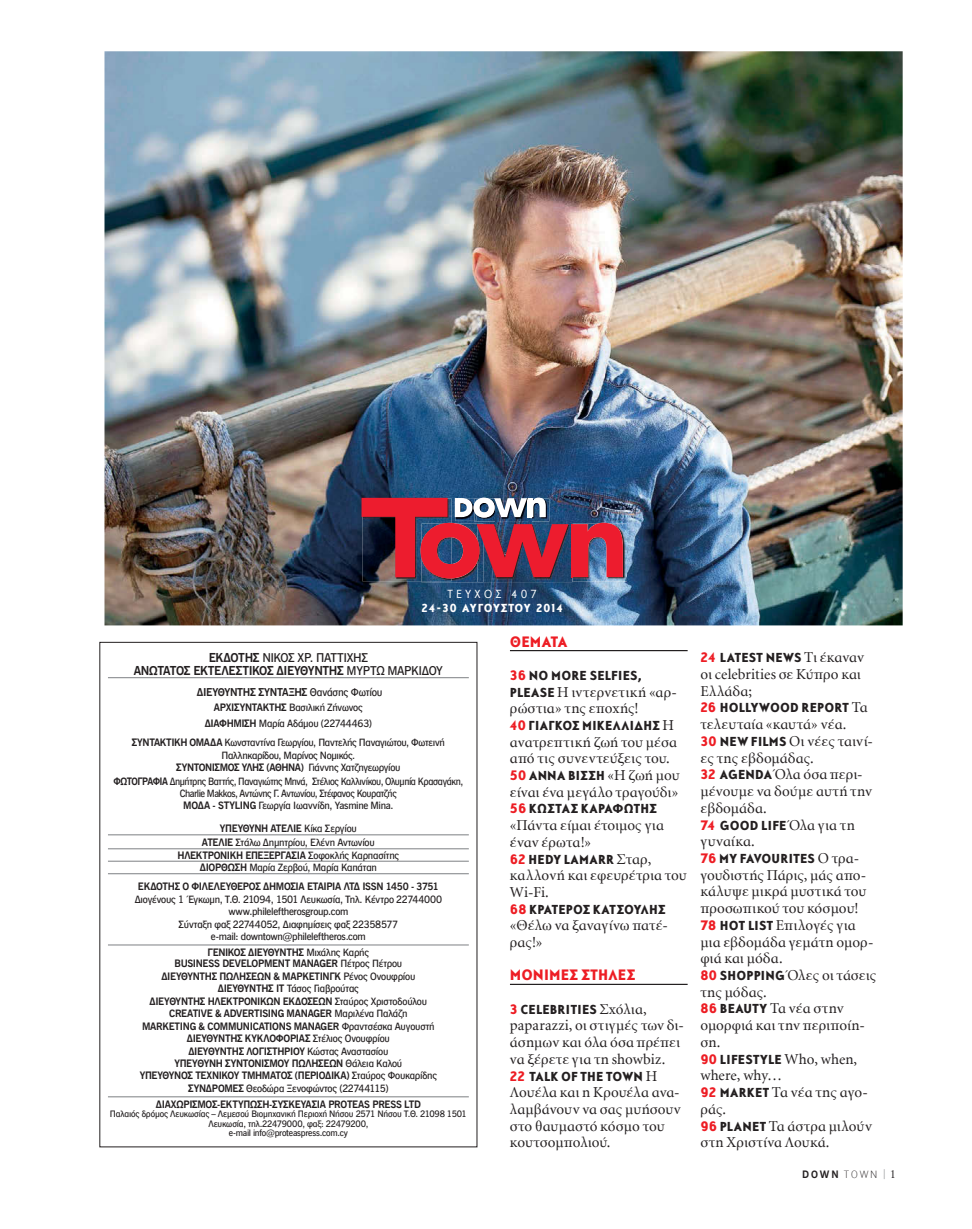
<style>
.page{position:relative;width:972px;height:1229px;background:#fff}
.page>*{position:absolute;margin:0;border:0;box-sizing:border-box;transform-origin:0 0}
.t1{font:900 16.5px "Mercury";letter-spacing:.01em;color:#ed1d24}
.t2{font:15px/16.6px "Minion Greek";letter-spacing:.005em;color:#231f20}
.t3{font:900 14.25px "Mercury";letter-spacing:.02em;color:#231f20}
.t4{font:900 12.75px "Mercury";letter-spacing:.08em;color:#fff}
.t5{font:12.75px "Mercury";letter-spacing:.25em;color:#fff}
.t6{font:600 12.3px "C Dsans 04";letter-spacing:-.035em;color:#231f20}
.t7{font:500 12.3px "C Dsans 03";letter-spacing:-.035em;color:#231f20}
.t8{font:600 10.8px "C Dsans 04";letter-spacing:-.03em;color:#231f20}
.t9{font:600 10.2px/12.5px "C Dsans 04";letter-spacing:-.03em;color:#231f20;text-align:center}
.t10{font:500 10.2px/12.5px "C Dsans 03";letter-spacing:-.03em;color:#231f20;text-align:center}
.t11{font:500 10.2px/12.3px "C Dsans 03";letter-spacing:-.03em;color:#231f20;text-align:center;scale:.93 1}
.t12{font:500 9px/9.4px "C Dsans 03";letter-spacing:-.02em;color:#231f20;text-align:center}
.s1{font-size:15px;color:#ed1d24}
.s2{font-family:"Mercury";font-weight:900;font-size:14.25px}
.s3{font-family:"Minion Greek";font-weight:400;font-size:15px}
.s4{font-family:"C Dsans 04";font-weight:600}
.s5{font-family:"C Dsans 03";font-weight:500}
.s6{font-family:"Mercury";font-weight:900;color:#ed1d24}
.s7{font-family:"C Dsans 00";font-weight:100}
.s8{font-family:"C Dsans 00";font-weight:100;font-style:italic;font-size:12px;color:#808285}
.s9{font-family:"UB Goudies";font-weight:400;font-size:10.5px}
</style>
<div class="page">
<img style="left:104px;top:51px;width:798px;height:574px">
<hr style="left:108px;top:677px;width:361px;height:1px;background:#939598">
<hr style="left:108px;top:834px;width:361px;height:1px;background:#939598">
<hr style="left:108px;top:848px;width:361px;height:1px;background:#939598">
<hr style="left:108px;top:860px;width:361px;height:2px;background:#939598">
<hr style="left:108px;top:873px;width:361px;height:1px;background:#939598">
<hr style="left:108px;top:944px;width:361px;height:1px;background:#939598">
<hr style="left:108px;top:1096px;width:361px;height:1px;background:#939598">
<img style="left:572px;top:523px;width:55px;height:58px">
<img style="left:421px;top:578px;width:56px;height:4px">
<img style="left:477px;top:578px;width:95px;height:4px">
<img style="left:362px;top:578px;width:59px;height:3px">
<img style="left:421px;top:578px;width:30px;height:3px">
<img style="left:361px;top:498px;width:262px;height:80px">
<hr style="left:510px;top:650px;width:177px;height:1px;background:#231f20">
<hr style="left:510px;top:983px;width:177px;height:2px;background:#231f20">
<p class="t5" style="left:447px;top:590px;width:91px">ΤΕΥΧΟΣ 407</p>
<p class="t4" style="left:421px;top:604px;width:143px">24-30 ΑΥΓΟΥΣΤΟΥ 2014</p>
<p class="t1" style="left:510px;top:635px;width:59px">ΘΕΜΑΤΑ</p>
<p class="t3" style="left:510px;top:670px;width:133px"><span class="s1">36</span> NO MORE SELFIES,</p>
<p class="t2" style="left:510px;top:684px;width:168px"><span class="s2">PLEASE</span> Η ιντερνετική «αρ&shy;ρώστια» της εποχής!</p>
<p class="t3" style="left:510px;top:720px;width:165px"><span class="s1">40</span> ΓΙΑΓΚΟΣ ΜΙΚΕΛΛΙΔΗΣ <span class="s3">Η</span></p>
<p class="t2" style="left:510px;top:734px;width:168px">ανατρεπτική ζωή του μέσα από τις συνεντεύξεις του.</p>
<p class="t3" style="left:510px;top:770px;width:171px"><span class="s1">50</span> ΑΝΝΑ ΒΙΣΣΗ <span class="s3">«Η ζωή μου</span></p>
<p class="t2" style="left:510px;top:784px;width:170px">είναι ένα μεγάλο τραγούδι»</p>
<p class="t3" style="left:510px;top:804px;width:148px"><span class="s1">56</span> ΚΩΣΤΑΣ ΚΑΡΑΦΩΤΗΣ</p>
<p class="t2" style="left:510px;top:818px;width:155px">«Πάντα είμαι έτοιμος για έναν έρωτα!»</p>
<p class="t3" style="left:510px;top:854px;width:143px"><span class="s1">62</span> HEDY LAMARR <span class="s3">Σταρ,</span></p>
<p class="t2" style="left:510px;top:868px;width:178px">καλλονή και εφευρέτρια του<br>Wi-Fi.</p>
<p class="t3" style="left:510px;top:904px;width:157px"><span class="s1">68</span> KΡΑΤΕΡΟΣ ΚΑΤΣΟΥΛΗΣ</p>
<p class="t2" style="left:510px;top:918px;width:159px">«Θέλω να ξαναγίνω πατέ&shy;ρας!»</p>
<p class="t1" style="left:510px;top:969px;width:127px">ΜΟΝΙΜΕΣ ΣΤΗΛΕΣ</p>
<p class="t3" style="left:510px;top:1004px;width:138px"><span class="s1">3</span> CELEBRITIES <span class="s3">Σχόλια,</span></p>
<p class="t2" style="left:510px;top:1018px;width:175px">paparazzi, οι στιγμές των δι&shy;άσημων και όλα όσα πρέπει να ξέρετε για τη showbiz.</p>
<p class="t3" style="left:510px;top:1070px;width:149px"><span class="s1">22</span> TALK OF THE TOWN <span class="s3">H</span></p>
<p class="t2" style="left:510px;top:1085px;width:172px">Λουέλα και η Κρουέλα ανα&shy;λαμβάνουν να σας μυήσουν στο θαυμαστό κόσμο του κουτσομπολιού.</p>
<p class="t7" style="left:209px;top:653px;width:161px"><span class="s4">EΚ∆OΤΗΣ</span> ΝΙΚΟΣ ΧΡ. ΠΑΤΤΙΧΗΣ</p>
<p class="t6" style="left:134px;top:665px;width:311px">ΑΝΩΤΑΤΟΣ ΕΚΤΕΛΕΣΤΙΚΟΣ ∆ΙΕΥΘΥΝΤΗΣ <span class="s5">ΜΥΡΤΩ ΜΑΡΚΙ∆ΟΥ</span></p>
<p class="t8" style="left:197px;top:687px;width:187px">∆ΙΕΥΘΥΝΤΗΣ ΣΥΝΤΑΞΗΣ <span class="s5">Θανάσης Φωτίου</span></p>
<p class="t10" style="left:205px;top:700px;width:169px;line-height:15.5px"><span class="s4">ΑΡΧΙΣΥΝΤΑΚΤΗΣ</span> Βασιλική Ζήνωνος <span class="s4">∆ΙΑΦΗΜΙΣΗ</span> Μαρία Αδάμου (22744463)</p>
<p class="t10" style="left:132px;top:737px;width:314px"><span class="s4">ΣΥΝΤΑΚΤΙΚΗ ΟΜΑ∆Α</span> Κωνσταντίνα Γεωργίου, Παντελής Παναγιώτου, Φωτεινή<br>Παλληκαρίδου, Μαρίνος Νομικός.</p>
<p class="t9" style="left:176px;top:762px;width:226px">ΣΥΝΤΟΝΙΣΜΟΣ ΥΛΗΣ (ΑΘΗΝΑ) <span class="s5">Γιάννης Χατζηγεωργίου</span></p>
<p class="t11" style="left:113px;top:776px;width:377px"><span class="s4">ΦΩΤΟΓΡΑΦΙΑ</span> ∆ημήτρης Βαττής, Παναγιώτης Μηνά, Στέλιος Καλλινίκου, Ολυμπία Κρασαγάκη,<br>Charlie Makkos, Αντώνης Γ. Αντωνίου, Στέφανος Κουρατζής<br><span class="s4">ΜΟ∆Α - STYLING</span> Γεωργία Iωαννίδη, Yasmine Mina.</p>
<p class="t9" style="left:220px;top:823px;width:139px">ΥΠΕΥΘΥΝΗ ΑΤΕΛΙΕ <span class="s5">Κίκα Σεργίου</span></p>
<p class="t10" style="left:202px;top:837px;width:174px"><span class="s4">ΑΤΕΛΙΕ</span> Στάλω ∆ημητρίου, Ελένη Αντωνίου</p>
<p class="t9" style="left:177px;top:849px;width:223px">ΗΛΕΚΤΡΟΝΙΚΗ ΕΠΕΞΕΡΓΑΣΙΑ <span class="s5">Σοφοκλής Καρπασίτης</span></p>
<p class="t10" style="left:200px;top:862px;width:178px"><span class="s4">∆ΙΟΡΘΩΣΗ</span> Μαρία Ζερβού, Μαρία Καπάταη</p>
<p class="t9" style="left:138px;top:881px;width:302px">ΕΚ∆ΟΤΗΣ Ο ΦΙΛΕΛΕΥΘΕΡΟΣ ∆ΗΜΟΣΙΑ ΕΤΑΙΡΙΑ ΛΤ∆ ISSN 1450 - 3751</p>
<p class="t10" style="left:135px;top:893px;width:309px">∆ιογένους 1 Έγκωμη, Τ.Θ. 21094, 1501 Λευκωσία, Τηλ. Κέντρο 22744000 www.phileleftherosgroup.com<br>Σύνταξη φαξ 22744052, ∆ιαφημίσεις φαξ 22358577<br>e-mail: downtown@phileleftheros.com</p>
<p class="t9" style="left:174px;top:947px;width:229px;line-height:11.4px">ΓΕΝΙΚΟΣ ∆ΙΕΥΘΥΝΤΗΣ <span class="s5">Mιχάλης Καρής<br></span>BUSINESS DEVELOPMENT MANAGER <span class="s5">Πέτρος Πέτρου</span></p>
<p class="t9" style="left:161px;top:971px;width:255px">∆ΙΕΥΘΥΝΤΗΣ ΠΩΛΗΣΕΩΝ &amp; ΜΑΡΚΕΤΙΝΓΚ <span class="s5">Ρένος Ονουφρίου</span></p>
<p class="t10" style="left:218px;top:983px;width:142px"><span class="s4">∆ΙΕΥΘΥΝΤΗΣ IT</span> Tάσος Γιαβρούτας</p>
<p class="t9" style="left:140px;top:995px;width:299px">∆ΙΕΥΘΥΝΤΗΣ ΗΛΕΚΤΡΟΝΙΚΩΝ ΕΚ∆ΟΣΕΩΝ <span class="s5">Σταύρος Χριστοδούλου </span>CREATIVE &amp; ADVERTISING MANAGER <span class="s5">Μαριλένα Παλάζη<br></span>MARKETING &amp; COMMUNICATIONS MANAGER <span class="s5">Φραντσέσκα Αυγουστή </span>∆ΙΕΥΘΥΝΤΗΣ ΚΥΚΛΟΦΟΡΙΑΣ <span class="s5">Στέλιος Ονουφρίου<br></span>∆ΙΕΥΘΥΝΤΗΣ ΛΟΓΙΣΤΗΡΙΟΥ <span class="s5">Κώστας Αναστασίου<br></span>ΥΠΕΥΘΥΝΗ ΣΥΝΤΟΝΙΣΜΟΥ ΠΩΛΗΣΕΩΝ <span class="s5">Θάλεια Καλού<br></span>ΥΠΕΥΘΥΝΟΣ ΤΕΧΝΙΚΟΥ ΤΜΗΜΑΤΟΣ (ΠΕΡΙΟ∆ΙΚΑ) <span class="s5">Σταύρος Φουκαρίδης</span></p>
<p class="t10" style="left:188px;top:1083px;width:202px"><span class="s4">ΣΥΝ∆ΡΟΜΕΣ</span> Θεοδώρα Ξενοφώντος (22744115)</p>
<p class="t9" style="left:156px;top:1098px;width:267px">∆ΙΑΧΩΡΙΣΜΟΣ-ΕΚΤΥΠΩΣΗ-ΣΥΣΚΕΥΑΣΙΑ PROTEAS PRESS LTD</p>
<p class="t12" style="left:110px;top:1110px;width:358px">Παλαιός δρόμος Λευκωσίας – Λεμεσού Βιομηχανική Περιοχή Νήσου 2571 Νήσου Τ.Θ. 21098 1501<br>Λευκωσία, τηλ.22479000, φαξ: 22479200,<br>e-mail info@proteaspress.com.cy</p>
<p class="t3" style="left:700px;top:652px;width:165px"><span class="s1">24</span> LATEST NEWS <span class="s3">Τι έκαναν</span></p>
<p class="t2" style="left:700px;top:667px;width:162px">οι celebrities σε Κύπρο και<br>Ελλάδα;</p>
<p class="t3" style="left:700px;top:703px;width:169px"><span class="s1">26</span> HOLLYWOOD REPORT <span class="s3">Τα</span></p>
<p class="t2" style="left:700px;top:717px;width:174px">τελευταία «καυτά» νέα.<br><span class="s6">30</span> <span class="s2">NEW FILMS</span> Οι νέες ταινί&shy;ες της εβδομάδας.<br><span class="s6">32</span> <span class="s2">AGENDA</span> Όλα όσα περι&shy;μένουμε να δούμε αυτή την εβδομάδα.</p>
<p class="t3" style="left:700px;top:820px;width:156px"><span class="s1">74</span> GOOD LIFE <span class="s3">Όλα για τη</span></p>
<p class="t2" style="left:700px;top:834px;width:56px">γυναίκα.</p>
<p class="t3" style="left:700px;top:853px;width:160px"><span class="s1">76</span> MY FAVOURITES <span class="s3">Ο τρα-</span></p>
<p class="t2" style="left:700px;top:867px;width:177px">γουδιστής Πάρις, μάς απο&shy;κάλυψε μικρά μυστικά του προσωπικού του κόσμου!<br><span class="s6">78</span> <span class="s2">HOT LIST</span> Επιλογές για μια εβδομάδα γεμάτη ομορ&shy;φιά και μόδα.<br><span class="s6">80</span> <span class="s2">SHOPPING</span> Όλες οι τάσεις της μόδας.<br><span class="s6">86</span> <span class="s2">BEAUTY</span> Τα νέα στην ομορφιά και την περιποίη&shy;ση.</p>
<p class="t3" style="left:700px;top:1054px;width:158px"><span class="s1">90</span> LIFESTYLE <span class="s3">Who, when,</span></p>
<p class="t2" style="left:700px;top:1068px;width:173px">where, why…<br><span class="s6">92</span> <span class="s2">MARKET</span> Τα νέα της αγο&shy;ράς.<br><span class="s6">96</span> <span class="s2">PLANET</span> Τα άστρα μιλούν στη Χριστίνα Λουκά.</p>
<p class="t9" style="left:802px;top:1168px;width:94px">DOWN <span class="s7">TOWN</span> <span class="s8">/</span><span class="s9">1</span></p>
</div>
